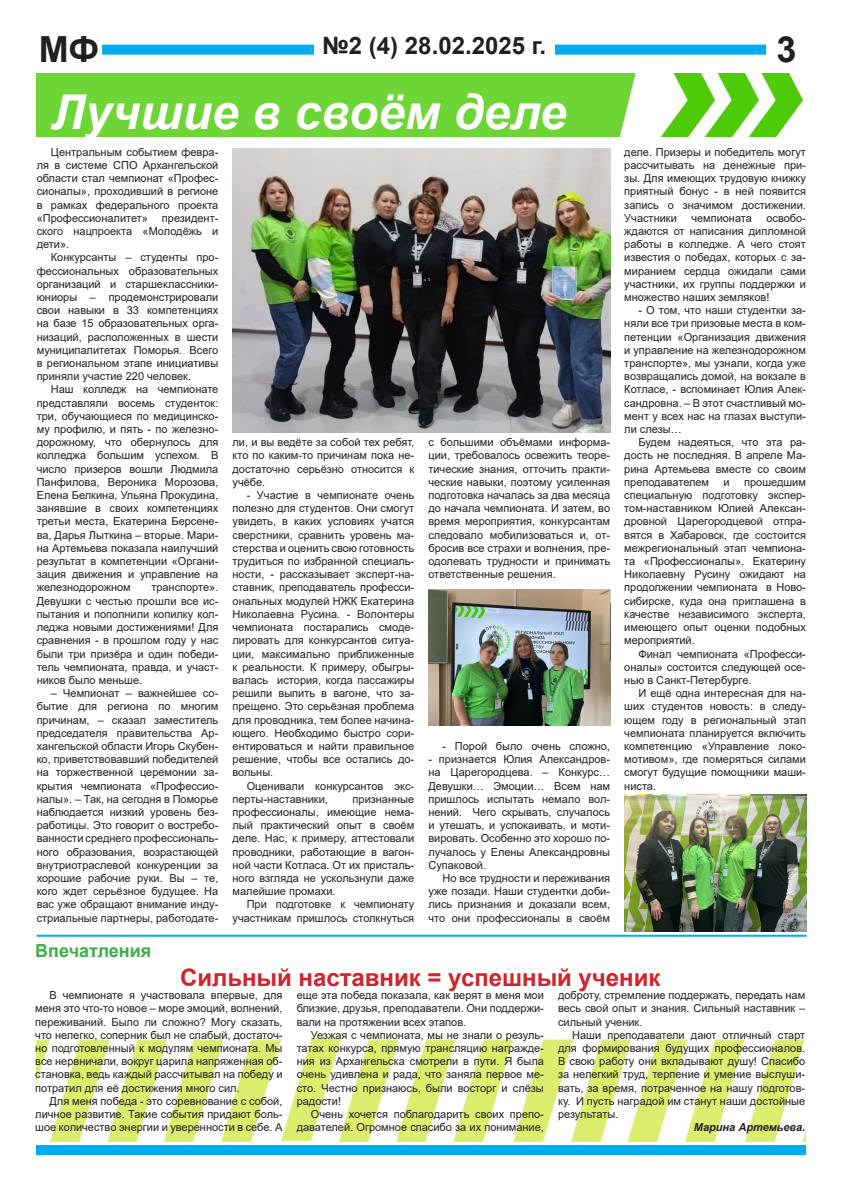
<style>
.page{position:relative;width:842px;height:1191px;background:#fff}
.page>*{position:absolute;margin:0;border:0;box-sizing:border-box;transform-origin:0 0}
.t1{font:italic 700 48px "Arial";color:#fff}
.t2{font:700 36px "Arial";color:#231f20}
.t3{font:700 24px "Arial";color:#d1232a}
.t4{font:700 24px "Arial";color:#231f20}
.t5{font:700 18px "Arial";color:#40ae49}
.t6{font:11px/13.2px "Arial";color:#231f20;text-align:justify}
.t7{font:italic 700 11px "Arial";color:#231f20}
</style>
<div class="page">
<img style="left:36px;top:1038px;width:769px;height:103px">
<div style="left:102px;top:45px;width:664px;height:10px;background:#00aeef"></div>
<div style="left:36px;top:1145px;width:770px;height:10px;background:#00aeef"></div>
<div style="left:314px;top:36px;width:240px;height:28px;background:#fff"></div>
<img style="left:37px;top:73px;width:767px;height:64px">
<img style="left:233px;top:149px;width:377px;height:283px">
<hr style="left:37px;top:934px;width:770px;height:2px;background:#00aeef">
<img style="left:428px;top:589px;width:182px;height:136px">
<img style="left:624px;top:795px;width:183px;height:136px">
<p class="t2" style="left:39px;top:24px;width:62px">МФ</p>
<p class="t4" style="left:322px;top:28px;width:225px">№2 (4) 28.02.2025 г.</p>
<p class="t2" style="left:776px;top:24px;width:22px">3</p>
<p class="t1" style="left:52px;top:80px;width:516px">Лучшие в своём деле</p>
<p class="t6" style="left:37px;top:145px;width:183px;text-indent:14px">Центральным событием февра&shy;ля в системе СПО Архангельской области стал чемпионат «Профес&shy;сионалы», проходивший в регионе в рамках федерального проекта «Профессионалитет»</p>
<p class="t6" style="left:37px;top:211px;width:183px;text-indent:125px">президент&shy;ского нацпроекта «Молодёжь и дети».</p>
<p class="t6" style="left:37px;top:251px;width:183px;text-indent:14px">Конкурсанты – студенты про&shy;фессиональных образовательных организаций и старшеклассники&shy;юниоры – продемонстрировали свои навыки в 33 компетенциях на базе 15 образовательных орга&shy;низаций, расположенных в шести муниципалитетах Поморья. Всего в региональном этапе инициативы приняли участие 220 человек.</p>
<p class="t6" style="left:37px;top:383px;width:183px;text-indent:14px">Наш колледж на чемпионате представляли восемь студенток: три, обучающиеся по медицинско&shy;му профилю, и пять - по железно&shy;дорожному, что обернулось для колледжа большим успехом. В число призеров вошли Людмила Панфилова, Вероника Морозова, Елена Белкина, Ульяна Прокудина, занявшие в своих компетенциях третьи места, Екатерина Берсене&shy;ва, Дарья Лыткина – вторые. Мари&shy;на Артемьева показала наилучший результат в компетенции «Органи&shy;зация движения и управление на железнодорожном</p>
<p class="t6" style="left:37px;top:581px;width:183px;text-indent:115px">транспорте».<br>Девушки с честью прошли все ис&shy;пытания и пополнили копилку кол&shy;леджа новыми достижениями! Для сравнения - в прошлом году у нас были три призёра и один победи&shy;тель чемпионата, правда, и участ&shy;ников было меньше.</p>
<p class="t6" style="left:37px;top:686px;width:183px;text-indent:14px">– Чемпионат – важнейшее со&shy;бытие для региона по многим причинам, – сказал заместитель председателя правительства Ар&shy;хангельской области Игорь Скубен&shy;ко, приветствовавший победителей на торжественной церемонии за&shy;крытия чемпионата «Профессио&shy;налы». – Так, на сегодня в Поморье наблюдается низкий уровень без&shy;работицы. Это говорит о востребо&shy;ванности среднего профессиональ&shy;ного образования, возрастающей внутриотраслевой конкуренции за хорошие рабочие руки. Вы – те, кого ждет серьёзное будущее. На вас уже обращают внимание инду&shy;стриальные партнеры, работодате-</p>
<p class="t5" style="left:35px;top:938px;width:118px">Впечатления</p>
<p class="t6" style="left:233px;top:436px;width:183px">ли, и вы ведёте за собой тех ребят, кто по каким-то причинам пока не&shy;достаточно серьёзно относится к учёбе.</p>
<p class="t6" style="left:233px;top:488px;width:183px;text-indent:14px">- Участие в чемпионате очень полезно для студентов. Они смогут увидеть, в каких условиях учатся сверстники, сравнить уровень ма&shy;стерства и оценить свою готовность трудиться по избранной специаль&shy;ности, - рассказывает эксперт-на&shy;ставник, преподаватель професси&shy;ональных модулей НЖК Екатерина Николаевна Русина. - Волонтеры чемпионата постарались смоде&shy;лировать для конкурсантов ситуа&shy;ции, максимально приближенные к реальности. К примеру, обыгры&shy;валась история, когда пассажиры решили выпить в вагоне, что за&shy;прещено. Это серьёзная проблема для проводника, тем более начина&shy;ющего. Необходимо быстро сори&shy;ентироваться и найти правильное решение, чтобы все остались до&shy;вольны.</p>
<p class="t6" style="left:233px;top:779px;width:183px;text-indent:14px">Оценивали конкурсантов экс&shy;перты-наставники,</p>
<p class="t6" style="left:233px;top:792px;width:183px;text-indent:120px">признанные профессионалы, имеющие нема&shy;лый практический опыт в своём деле. Нас, к примеру, аттестовали проводники, работающие в вагон&shy;ной части Котласа. От их присталь&shy;ного взгляда не ускользнули даже малейшие промахи.</p>
<p class="t6" style="left:233px;top:898px;width:183px;text-align:right">При подготовке к чемпионату участникам пришлось столкнуться</p>
<p class="t6" style="left:428px;top:436px;width:183px">с большими объёмами информа&shy;ции, требовалось освежить теоре&shy;тические знания, отточить практи&shy;ческие навыки, поэтому усиленная подготовка началась за два месяца до начала чемпионата. И затем, во время мероприятия, конкурсантам следовало мобилизоваться и, от&shy;бросив все страхи и волнения, пре&shy;одолевать трудности и принимать ответственные решения.</p>
<p class="t6" style="left:443px;top:739px;width:169px">- Порой было очень сложно,</p>
<p class="t6" style="left:428px;top:752px;width:183px">- признается Юлия Александров&shy;на Царегородцева. – Конкурс… Девушки… Эмоции… Всем нам пришлось испытать немало вол&shy;нений. Чего скрывать, случалось и утешать, и успокаивать, и моти&shy;вировать. Особенно это хорошо по&shy;лучалось у Елены Александровны Супаковой.</p>
<p class="t6" style="left:428px;top:871px;width:183px;text-indent:14px">Но все трудности и переживания уже позади. Наши студентки доби&shy;лись признания и доказали всем, что они профессионалы в своём</p>
<p class="t6" style="left:624px;top:145px;width:183px">деле. Призеры и победитель могут рассчитывать на денежные при&shy;зы. Для имеющих трудовую книжку приятный бонус - в ней появится запись о значимом достижении.<br>Участники</p>
<p class="t6" style="left:624px;top:211px;width:183px;text-indent:142px">освобо&shy;ждаются от написания дипломной работы в колледже. А чего стоят известия о победах, которых с за&shy;миранием сердца ожидали сами участники, их группы поддержки и множество наших земляков!</p>
<p class="t6" style="left:624px;top:304px;width:183px;text-indent:14px">- О том, что наши студентки за&shy;няли все три призовые места в ком&shy;петенции «Организация движения и управление на железнодорожном транспорте», мы узнали, когда уже возвращались домой, на вокзале в Котласе, - вспоминает Юлия Алек&shy;сандровна. – В этот счастливый мо&shy;мент у всех нас на глазах выступи&shy;ли слезы…</p>
<p class="t6" style="left:624px;top:436px;width:183px;text-indent:14px">Будем надеяться, что эта ра&shy;дость не последняя. В апреле Ма&shy;рина Артемьева вместе со своим преподавателем</p>
<p class="t6" style="left:691px;top:211px;width:62px">чемпионата</p>
<p class="t6" style="left:624px;top:475px;width:183px;text-indent:120px">прошедшим специальную подготовку экспер&shy;том-наставником Юлией Алексан&shy;дровной Царегородцевой отпра&shy;вятся в Хабаровск, где состоится межрегиональный этап чемпиона&shy;та «Профессионалы». Екатерину Николаевну Русину ожидают на продолжении чемпионата в Ново&shy;сибирске, куда она приглашена в качестве независимого эксперта, имеющего опыт оценки подобных мероприятий.</p>
<p class="t6" style="left:624px;top:647px;width:183px;text-indent:14px">Финал чемпионата «Професси&shy;оналы» состоится следующей осе&shy;нью в Санкт-Петербурге.</p>
<p class="t6" style="left:624px;top:686px;width:183px;text-indent:14px">И ещё одна интересная для на&shy;ших студентов новость: в следу&shy;ющем году в региональный этап чемпионата планируется включить компетенцию «Управление локо&shy;мотивом», где померяться силами смогут будущие помощники маши&shy;ниста.</p>
<p class="t6" style="left:724px;top:475px;width:8px">и</p>
<p class="t3" style="left:180px;top:960px;width:482px">Сильный наставник = успешный ученик</p>
<p class="t6" style="left:35px;top:988px;width:249px;text-indent:14px">В чемпионате я участвовала впервые, для меня это что-то новое – море эмоций, волнений, переживаний. Было ли сложно? Могу сказать, что нелегко, соперник был не слабый, достаточ&shy;но подготовленный к модулям чемпионата. Мы все нервничали, вокруг царила напряженная об&shy;становка, ведь каждый рассчитывал на победу и потратил для её достижения много сил.</p>
<p class="t6" style="left:35px;top:1094px;width:249px;text-indent:14px">Для меня победа - это соревнование с собой, личное развитие. Такие события придают боль&shy;шое количество энергии и уверенности в себе. А</p>
<p class="t6" style="left:297px;top:988px;width:249px">еще эта победа показала, как верят в меня мои близкие, друзья, преподаватели. Они поддержи&shy;вали на протяжении всех этапов.</p>
<p class="t6" style="left:297px;top:1028px;width:249px;text-indent:14px">Уезжая с чемпионата, мы не знали о резуль&shy;татах конкурса, прямую трансляцию награжде&shy;ния из Архангельска смотрели в пути. Я была очень удивлена и рада, что заняла первое ме&shy;сто. Честно признаюсь, были восторг и слёзы радости!</p>
<p class="t6" style="left:297px;top:1107px;width:249px;text-align:right">Очень хочется поблагодарить своих препо&shy;давателей. Огромное спасибо за их понимание,</p>
<p class="t6" style="left:558px;top:988px;width:249px">доброту, стремление поддержать, передать нам весь свой опыт и знания. Сильный наставник – сильный ученик.</p>
<p class="t6" style="left:558px;top:1028px;width:249px;text-indent:14px">Наши преподаватели дают отличный старт для формирования будущих профессионалов.<br>В свою работу они вкладывают душу! Спасибо за нелегкий труд, терпение и умение выслуши&shy;вать, за время, потраченное на нашу подготов&shy;ку. И пусть наградой им станут наши достойные результаты.</p>
<p class="t7" style="left:694px;top:1120px;width:113px">Марина Артемьева.</p>
</div>
